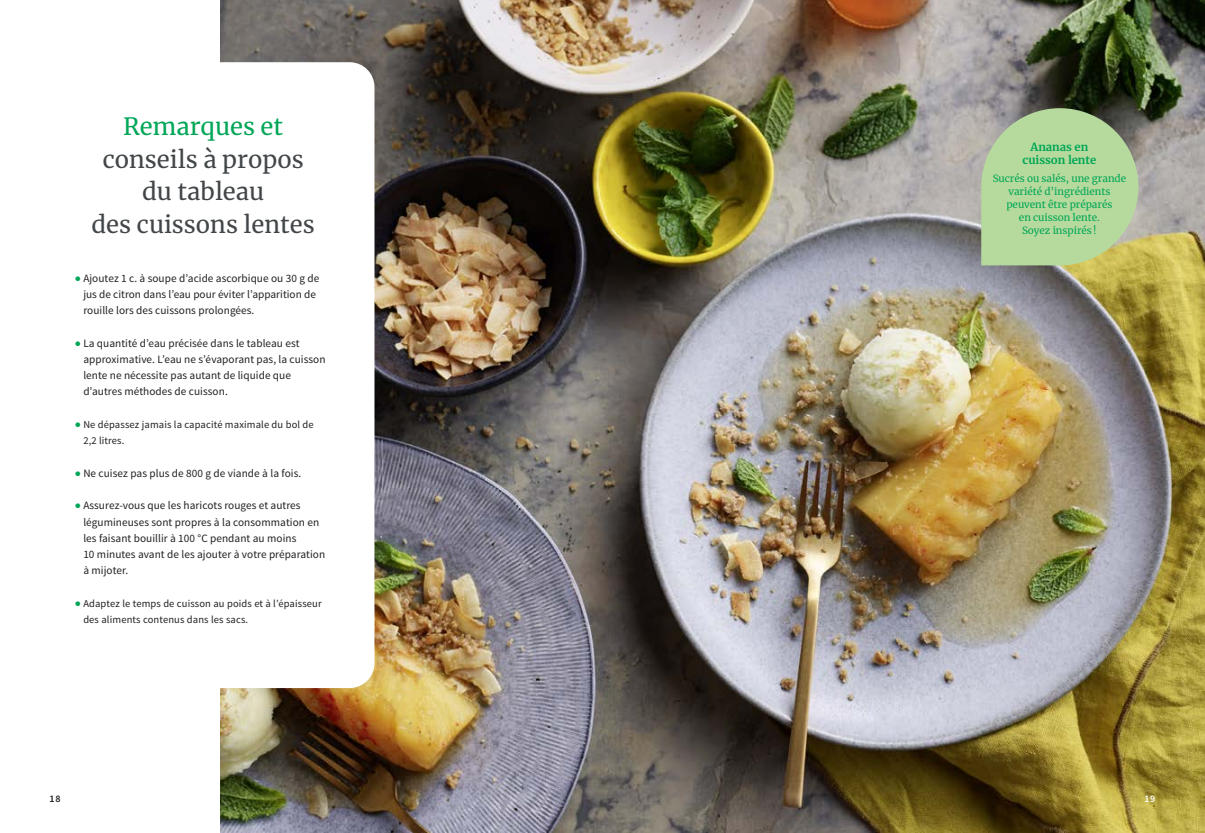
<style>
.page{position:relative;width:1205px;height:833px;background:#fff}
.page>*{position:absolute;margin:0;border:0;box-sizing:border-box;transform-origin:0 0}
.SVn__headline_Merriw{font:23.75px/32.5px "Merriweather";color:#424648;text-align:center}
.c_copy_big_green_bul{font:11.25px/16.2px "Source Sans Pro";letter-spacing:.005em;color:#231f20}
.t1{font:700 11.25px "Merriweather";letter-spacing:-.005em;color:#00a656}
.c_copy_big_green_bul-2{font:10.5px/16.2px "Source Sans Pro";letter-spacing:.015em;color:#231f20}
.t2{font:10px/13px "Merriweather";letter-spacing:-.005em;color:#00a656;text-align:center}
.c_RunningTitle{font:600 10px "Source Sans Pro";color:#231f20}
.c_RunningTitle_white{font:600 10px "Source Sans Pro";color:#fff}
.s1{color:#00a656}
.s2{font-family:"Circular Std";color:#00a656}
.s3{font-family:"Circular Std";font-size:11.25px;color:#00a656}
</style>
<div class="page">
<img style="left:221px;top:0;width:984px;height:833px">
<div style="left:50px;top:62px;width:324px;height:626px;background:#fff;border-radius:25px"></div>
<svg style="left:981px;top:108px;width:157px;height:157px;background:#b0cd96"></svg>
<p class="SVn__headline_Merriw" style="left:92px;top:109px;width:225px"><span class="s1">Remarques et </span>conseils à propos du tableau<br>des cuissons lentes</p>
<p class="c_copy_big_green_bul" style="left:83px;top:270px;width:237px;text-indent:-9px"><span class="s2">•</span> Ajoutez 1 c. à soupe d’acide ascorbique ou 30 g de jus de citron dans l’eau pour éviter l’apparition de rouille lors des cuissons prolongées.</p>
<p class="c_copy_big_green_bul" style="left:83px;top:335px;width:244px;text-indent:-9px"><span class="s2">•</span> La quantité d’eau précisée dans le tableau est approximative. L’eau ne s’évaporant pas, la cuisson lente ne nécessite pas autant de liquide que d’autres méthodes de cuisson.</p>
<p class="c_copy_big_green_bul-2" style="left:83px;top:416px;width:232px;text-indent:-9px"><span class="s3">•</span> Ne dépassez jamais la capacité maximale du bol de<br>2,2 litres.</p>
<p class="c_copy_big_green_bul" style="left:75px;top:465px;width:228px"><span class="s2">•</span> Ne cuisez pas plus de 800 g de viande à la fois.</p>
<p class="c_copy_big_green_bul" style="left:83px;top:497px;width:243px;text-indent:-9px"><span class="s2">•</span> Assurez-vous que les haricots rouges et autres légumineuses sont propres à la consommation en les faisant bouillir à 100 °C pendant au moins<br>10 minutes avant de les ajouter à votre préparation à mijoter.</p>
<p class="c_copy_big_green_bul-2" style="left:83px;top:595px;width:240px;text-indent:-9px"><span class="s3">•</span> Adaptez le temps de cuisson au poids et à l’épaisseur des aliments contenus dans les sacs.</p>
<p class="t1" style="left:1030px;top:138px;width:59px">Ananas en</p>
<p class="t1" style="left:1022px;top:151px;width:75px">cuisson lente</p>
<p class="t2" style="left:993px;top:171px;width:135px">Sucrés ou salés, une grande variété d’ingrédients peuvent être préparés</p>
<p class="t2" style="left:1019px;top:210px;width:82px">en cuisson lente.</p>
<p class="t2" style="left:1022px;top:223px;width:76px">Soyez inspirés !</p>
<p class="c_RunningTitle" style="left:50px;top:792px;width:12px">18</p>
<p class="c_RunningTitle_white" style="left:1144px;top:792px;width:12px">19</p>
</div>
